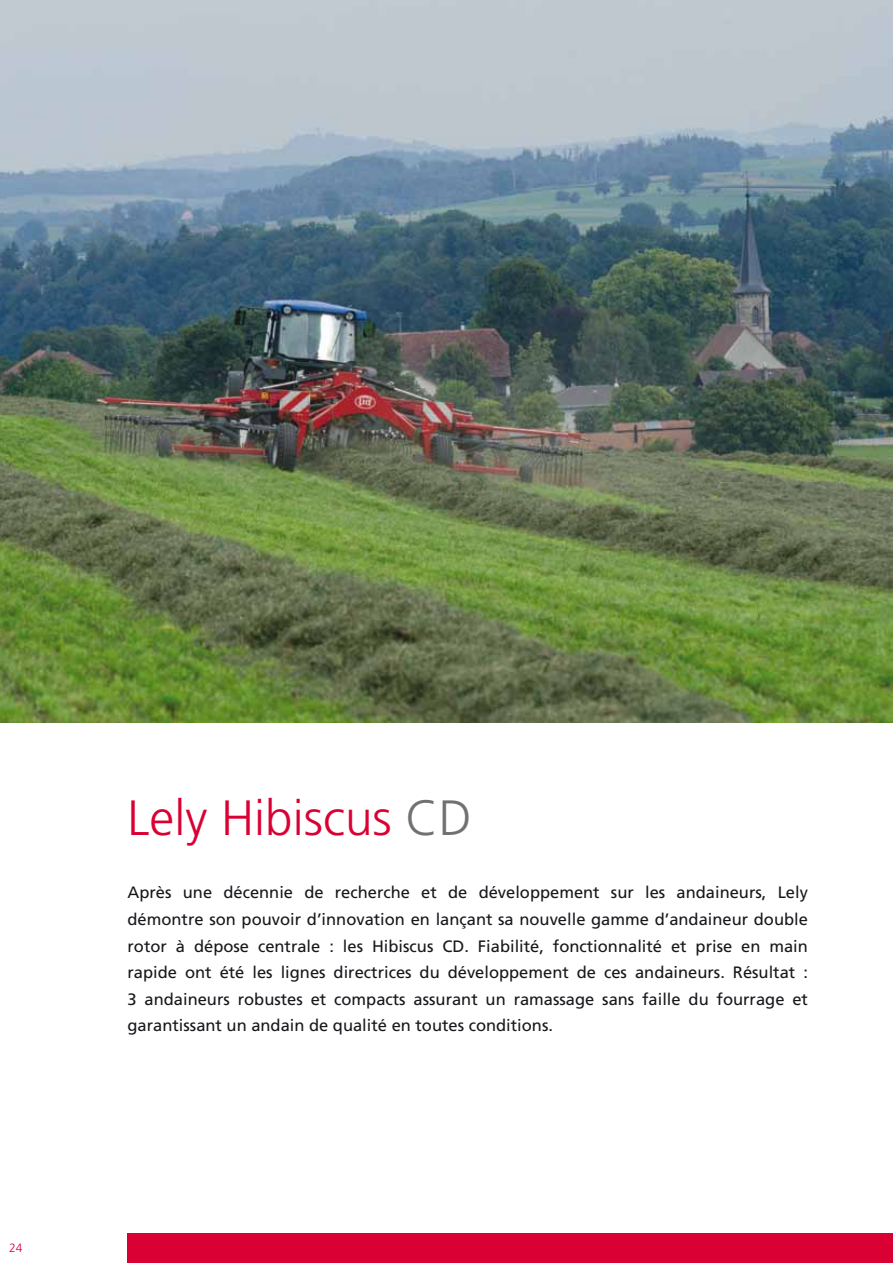
<style>
.page{position:relative;width:893px;height:1263px;background:#fff}
.page>*{position:absolute;margin:0;border:0;box-sizing:border-box;transform-origin:0 0}
.t1{font:300 49.5px "Frutiger";color:#da0034}
.t2{font:16.5px/26.5px "Frutiger";color:#1a171c;text-align:justify}
.t3{font:300 12px "Frutiger";color:#da0034}
.s1{color:#707172}
</style>
<div class="page">
<img style="left:0;top:0;width:893px;height:723px">
<div style="left:128px;top:1233px;width:765px;height:30px;background:#da0034"></div>
<p class="t3" style="left:9px;top:1241px;width:15px">24</p>
<h1 class="t1" style="left:128px;top:789px;width:346px">Lely Hibiscus <span class="s1">CD</span></h1>
<p class="t2" style="left:128px;top:879px;width:682px">Après une décennie de recherche et de développement sur les andaineurs, Lely démontre son pouvoir d’innovation en lançant sa nouvelle gamme d’andaineur double rotor à dépose centrale : les Hibiscus CD. Fiabilité, fonctionnalité et prise en main rapide ont été les lignes directrices du développement de ces andaineurs. Résultat :<br>3 andaineurs robustes et compacts assurant un ramassage sans faille du fourrage et garantissant un andain de qualité en toutes conditions.</p>
</div>
